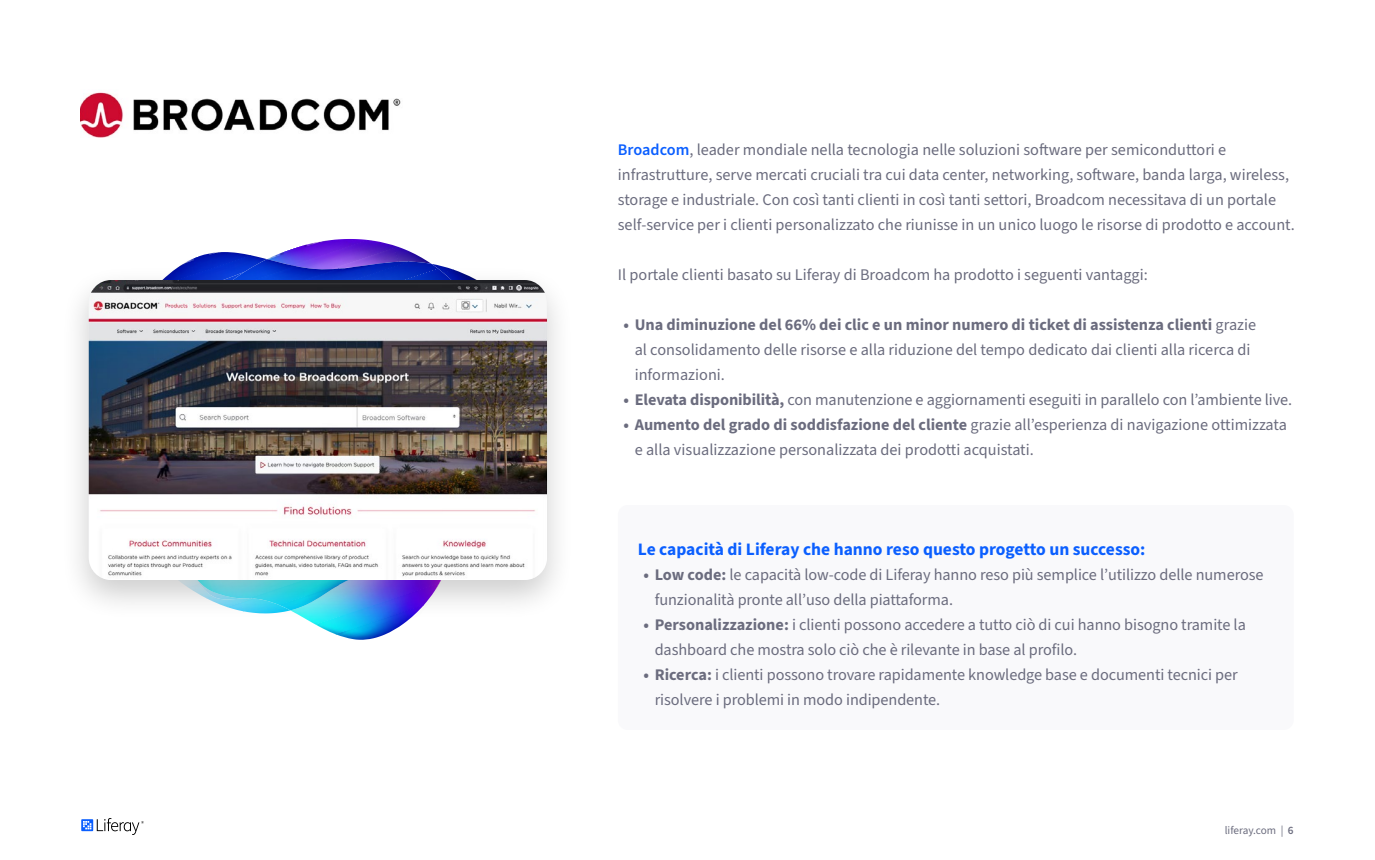
<style>
.page{position:relative;width:1375px;height:860px;background:#fff}
.page>*{position:absolute;margin:0;border:0;box-sizing:border-box;transform-origin:0 0}
.t1{font:700 17.5px "Source Sans 3";color:#0b5fff}
.t2{font:16.25px/25px "Source Sans 3";letter-spacing:-.005em;color:#6b6c7e}
.t3{font:11.25px "Source Sans 3";color:#6b6c7e}
.s1{font-weight:600;color:#0b5fff}
.s2{font-weight:700}
.s3{font-weight:600}
</style>
<div class="page">
<svg style="left:81px;top:818px;width:63px;height:17px"></svg>
<img style="left:398px;top:247px;width:31px;height:15px">
<img style="left:369px;top:240px;width:29px;height:8px">
<img style="left:369px;top:248px;width:30px;height:14px">
<img style="left:274px;top:239px;width:95px;height:23px">
<img style="left:315px;top:620px;width:20px;height:14px">
<img style="left:335px;top:620px;width:73px;height:20px">
<svg style="left:268px;top:256px;width:7px;height:3px"></svg>
<img style="left:252px;top:255px;width:14px;height:4px">
<img style="left:186px;top:252px;width:66px;height:10px">
<img style="left:218px;top:259px;width:78px;height:5px">
<div style="left:618px;top:505px;width:676px;height:225px;background:#f9f9fb;border-radius:10px"></div>
<img style="left:80px;top:92px;width:321px;height:46px">
<div style="left:60px;top:264px;width:515px;height:356px;background:#000;opacity:.2"></div>
<img style="left:89px;top:280px;width:458px;height:300px">
<p class="t2" style="left:618px;top:138px;width:679px"><span class="s1">Broadcom</span>, leader mondiale nella tecnologia nelle soluzioni software per semiconduttori e infrastrutture, serve mercati cruciali tra cui data center, networking, software, banda larga, wireless, storage e industriale. Con così tanti clienti in così tanti settori, Broadcom necessitava di un portale self-service per i clienti personalizzato che riunisse in un unico luogo le risorse di prodotto e account.</p>
<p class="t2" style="left:618px;top:263px;width:532px">Il portale clienti basato su Liferay di Broadcom ha prodotto i seguenti vantaggi:</p>
<p class="t2" style="left:635px;top:313px;width:623px;text-indent:-11px"><span class="s2">• Una diminuzione del 66% dei clic e un minor numero di ticket di assistenza clienti</span> grazie al consolidamento delle risorse e alla riduzione del tempo dedicato dai clienti alla ricerca di informazioni.</p>
<p class="t2" style="left:623px;top:388px;width:670px"><span class="s2">• Elevata disponibilità,</span> con manutenzione e aggiornamenti eseguiti in parallelo con l’ambiente live.</p>
<p class="t2" style="left:635px;top:413px;width:654px;text-indent:-11px"><span class="s2">• Aumento del grado di soddisfazione del cliente</span> grazie all’esperienza di navigazione ottimizzata e alla visualizzazione personalizzata dei prodotti acquistati.</p>
<p class="t1" style="left:638px;top:538px;width:509px">Le capacità di Liferay che hanno reso questo progetto un successo:</p>
<p class="t2" style="left:655px;top:563px;width:610px;text-indent:-11px"><span class="s2">• Low code:</span> le capacità low-code di Liferay hanno reso più semplice l’utilizzo delle numerose funzionalità pronte all’uso della piattaforma.</p>
<p class="t2" style="left:655px;top:613px;width:593px;text-indent:-11px"><span class="s2">• Personalizzazione:</span> i clienti possono accedere a tutto ciò di cui hanno bisogno tramite la dashboard che mostra solo ciò che è rilevante in base al profilo.</p>
<p class="t2" style="left:655px;top:663px;width:585px;text-indent:-11px"><span class="s2">• Ricerca:</span> i clienti possono trovare rapidamente knowledge base e documenti tecnici per risolvere i problemi in modo indipendente.</p>
<p class="t3" style="left:1225px;top:823px;width:71px">liferay.com | <span class="s3">6</span></p>
</div>
